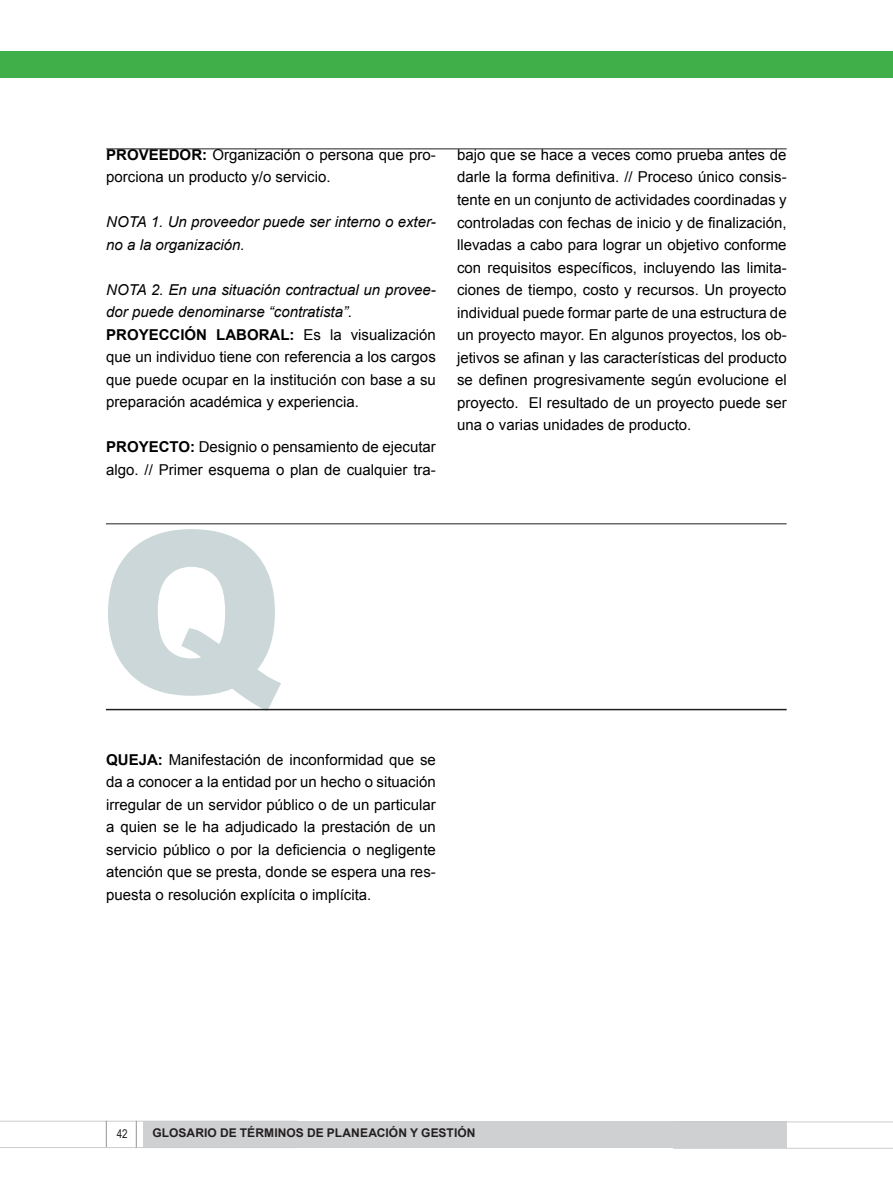
<style>
.page{position:relative;width:893px;height:1191px;background:#fff}
.page>*{position:absolute;margin:0;border:0;box-sizing:border-box;transform-origin:0 0}
.t1{font:900 225px "Arial";color:#cbd7d9}
.t2{font:15px/22.5px "Arial";color:#000;text-align:justify}
.t3{font:italic 15px/22.5px "Arial";color:#000}
.t4{font:700 12px "Arial";letter-spacing:.01em;color:#231f20}
.t5{font:12px "Arial Narrow";color:#231f20}
.s1{font-weight:700}
</style>
<div class="page">
<div style="left:0;top:51px;width:893px;height:26px;background:#40ae49"></div>
<div style="left:144px;top:1121px;width:643px;height:26px;background:#cfd0d2"></div>
<hr style="left:0;top:1120px;width:297px;height:1px;background:#cbccce">
<hr style="left:0;top:1147px;width:297px;height:1px;background:#cbccce">
<hr style="left:673px;top:1121px;width:220px;height:1px;background:#cbccce">
<hr style="left:673px;top:1148px;width:220px;height:1px;background:#cbccce">
<svg style="left:106px;top:1120px;width:1px;height:27px"></svg>
<svg style="left:136px;top:1120px;width:1px;height:27px"></svg>
<hr style="left:106px;top:149px;width:681px;height:1px;background:#231f20">
<hr style="left:106px;top:709px;width:681px;height:1px;background:#231f20">
<hr style="left:106px;top:523px;width:681px;height:1px;background:#231f20">
<p class="t2" style="left:106px;top:143px;width:331px"><span class="s1">PROVEEDOR:</span> Organización o persona que pro&shy;porciona un producto y/o servicio.</p>
<p class="t3" style="left:106px;top:211px;width:331px">NOTA 1. Un proveedor puede ser interno o exter&shy;no a la organización.</p>
<p class="t3" style="left:106px;top:278px;width:331px">NOTA 2. En una situación contractual un provee&shy;dor puede denominarse “contratista”.</p>
<p class="t2" style="left:106px;top:323px;width:331px"><span class="s1">PROYECCIÓN LABORAL:</span> Es la visualización que un individuo tiene con referencia a los cargos que puede ocupar en la institución con base a su preparación académica y experiencia.</p>
<p class="t2" style="left:106px;top:436px;width:331px"><span class="s1">PROYECTO:</span> Designio o pensamiento de ejecutar algo. // Primer esquema o plan de cualquier tra-</p>
<p class="t2" style="left:457px;top:144px;width:331px">bajo que se hace a veces como prueba antes de darle la forma definitiva. // Proceso único consis&shy;tente en un conjunto de actividades coordinadas y controladas con fechas de inicio y de finalización, llevadas a cabo para lograr un objetivo conforme con requisitos específicos, incluyendo las limita&shy;ciones de tiempo, costo y recursos. Un proyecto individual puede formar parte de una estructura de un proyecto mayor. En algunos proyectos, los ob&shy;jetivos se afinan y las características del producto se definen progresivamente según evolucione el proyecto. El resultado de un proyecto puede ser una o varias unidades de producto.</p>
<p class="t1" style="left:98px;top:449px;width:189px">Q</p>
<p class="t2" style="left:106px;top:748px;width:331px"><span class="s1">QUEJA:</span> Manifestación de inconformidad que se da a conocer a la entidad por un hecho o situación irregular de un servidor público o de un particular a quien se le ha adjudicado la prestación de un servicio público o por la deficiencia o negligente atención que se presta, donde se espera una res&shy;puesta o resolución explícita o implícita.</p>
<p class="t5" style="left:117px;top:1124px;width:12px">42</p>
<p class="t4" style="left:153px;top:1125px;width:325px">GLOSARIO DE TÉRMINOS DE PLANEACIÓN Y GESTIÓN</p>
</div>
